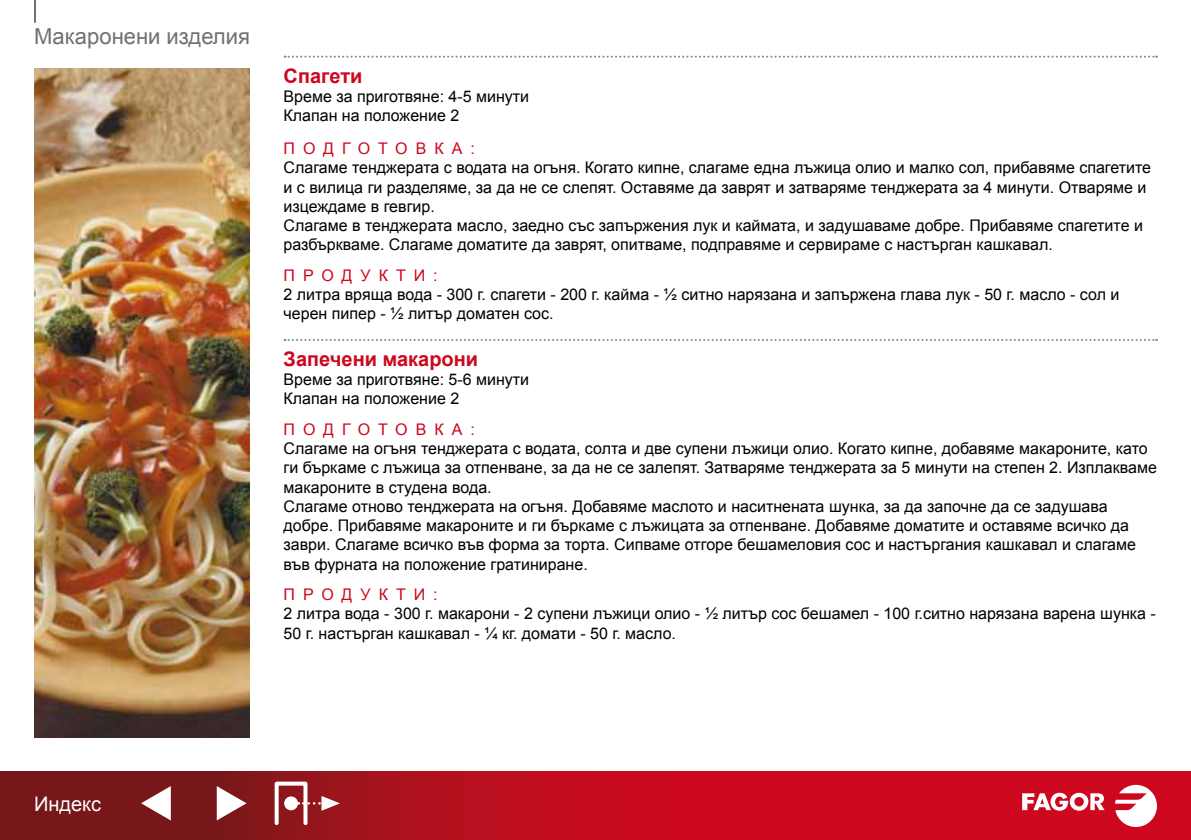
<style>
.page{position:relative;width:1191px;height:840px;background:#fff}
.page>*{position:absolute;margin:0;border:0;box-sizing:border-box;transform-origin:0 0}
.t1{font:22px "Arial";color:#707172}
.t2{font:700 20px "Arial";color:#cd071e}
.t3{font:20px "Arial";color:#fff}
.t4{font:16px/19.2px "Arial";color:#000}
.t5{font:16px "Arial";letter-spacing:.5em;color:#cd071e}
</style>
<div class="page">
<svg style="left:0;top:771px;width:1191px;height:68px"></svg>
<svg style="left:1022px;top:792px;width:82px;height:18px"></svg>
<svg style="left:1115px;top:784px;width:42px;height:42px"></svg>
<hr style="left:34px;top:0;width:2px;height:23px;background:#707172">
<svg style="left:217px;top:785px;width:29px;height:35px"></svg>
<svg style="left:141px;top:785px;width:30px;height:35px"></svg>
<div style="left:275px;top:781px;width:32px;height:43px;border:4px solid #fff"></div>
<div style="left:284px;top:796px;width:14px;height:13px;background:#fff;border-radius:50%"></div>
<svg style="left:298px;top:795px;width:42px;height:15px"></svg>
<img style="left:34px;top:68px;width:215px;height:669px">
<svg style="left:284px;top:56px;width:873px;height:2px"></svg>
<svg style="left:284px;top:339px;width:873px;height:2px"></svg>
<h1 class="t1" style="left:34px;top:22px;width:217px">Макаронени изделия</h1>
<p class="t2" style="left:283px;top:62px;width:80px">Спагети</p>
<p class="t4" style="left:283px;top:87px;width:247px">Време за приготвяне: 4-5 минути<br>Клапан на положение 2</p>
<p class="t5" style="left:283px;top:138px;width:193px">ПОДГОТОВКА:</p>
<p class="t4" style="left:283px;top:158px;width:869px">Слагаме тенджерата с водата на огъня. Когато кипне, слагаме една лъжица олио и малко сол, прибавяме спагетите и с вилица ги разделяме, за да не се слепят. Оставяме да заврят и затваряме тенджерата за 4 минути. Отваряме и изцеждаме в гевгир.<br>Слагаме в тенджерата масло, заедно със запържения лук и каймата, и задушаваме добре. Прибавяме спагетите и разбъркваме. Слагаме доматите да заврят, опитваме, подправяме и сервираме с настърган кашкавал.</p>
<p class="t5" style="left:283px;top:264px;width:156px">ПРОДУКТИ:</p>
<p class="t4" style="left:283px;top:285px;width:837px">2 литра вряща вода - 300 г. спагети - 200 г. кайма - ½ ситно нарязана и запържена глава лук - 50 г. масло - сол и черен пипер - ½ литър доматен сос.</p>
<p class="t2" style="left:283px;top:345px;width:196px">Запечени макарони</p>
<p class="t4" style="left:283px;top:370px;width:247px">Време за приготвяне: 5-6 минути<br>Клапан на положение 2</p>
<p class="t5" style="left:283px;top:418px;width:193px">ПОДГОТОВКА:</p>
<p class="t4" style="left:283px;top:439px;width:875px">Слагаме на огъня тенджерата с водата, солта и две супени лъжици олио. Когато кипне, добавяме макароните, като ги бъркаме с лъжица за отпенване, за да не се залепят. Затваряме тенджерата за 5 минути на степен 2. Изплакваме макароните в студена вода.<br>Слагаме отново тенджерата на огъня. Добавяме маслото и наситнената шунка, за да започне да се задушава добре. Прибавяме макароните и ги бъркаме с лъжицата за отпенване. Добавяме доматите и оставяме всичко да заври. Слагаме всичко във форма за торта. Сипваме отгоре бешамеловия сос и настъргания кашкавал и слагаме във фурната на положение гратиниране.</p>
<p class="t5" style="left:283px;top:583px;width:156px">ПРОДУКТИ:</p>
<p class="t4" style="left:283px;top:604px;width:874px">2 литра вода - 300 г. макарони - 2 супени лъжици олио - ½ литър сос бешамел - 100 г.ситно нарязана варена шунка -<br>50 г. настърган кашкавал - ¼ кг. домати - 50 г. масло.</p>
<p class="t3" style="left:34px;top:790px;width:69px">Индекс</p>
</div>
